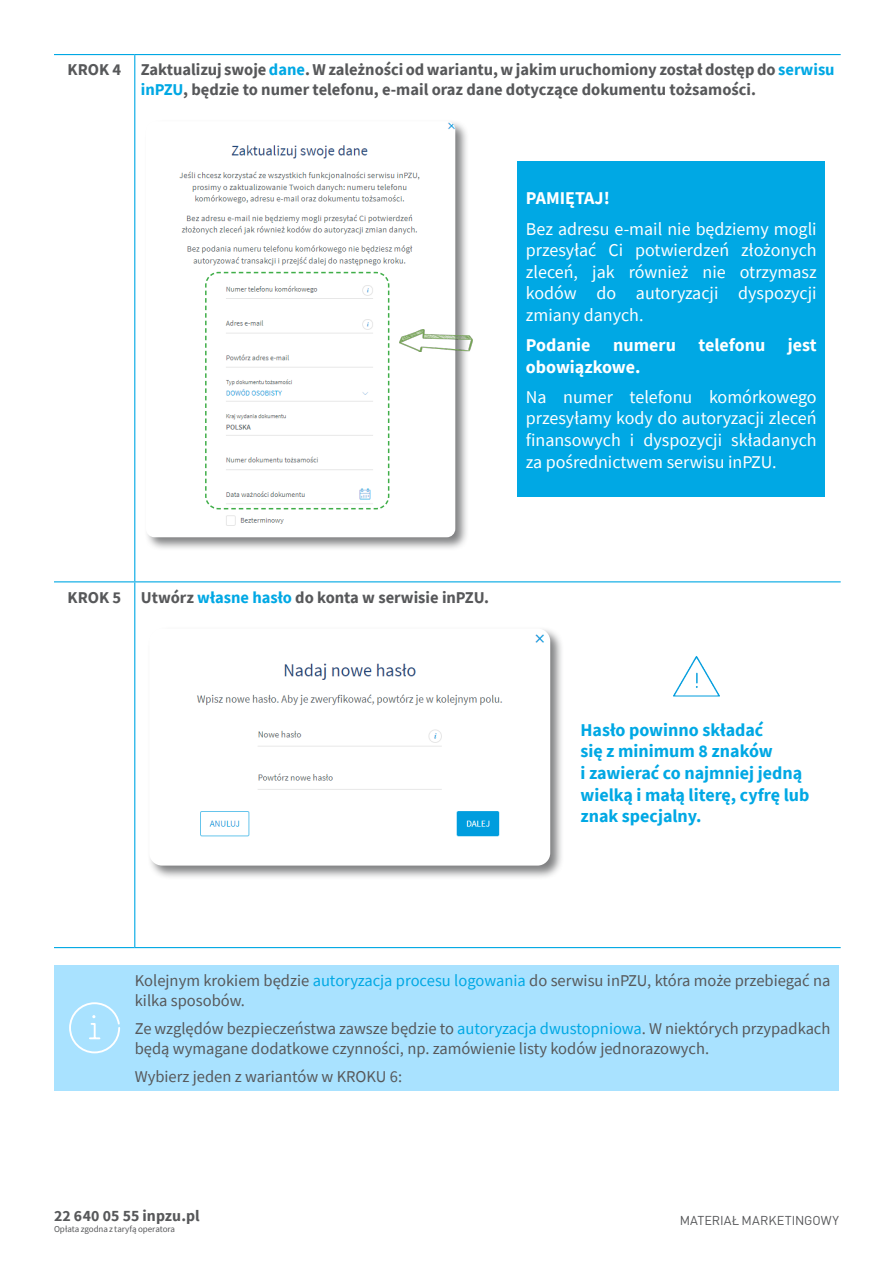
<style>
.page{position:relative;width:893px;height:1263px;background:#fff}
.page>*{position:absolute;margin:0;border:0;box-sizing:border-box;transform-origin:0 0}
.t1{font:18px/21.6px "Source Sans Pro";color:#fff;text-align:justify}
.t2{font:700 18px/21.6px "Source Sans Pro";color:#00a8e4}
.t3{font:700 18px "Source Sans Pro";color:#fff}
.t4{font:16.5px/19.8px "Source Sans Pro";color:#57585a}
.t5{font:700 16.5px/19.8px "Source Sans Pro";color:#57585a}
.INFOLINIA_WWW{font:700 15.75px "Source Sans Pro";letter-spacing:.005em;color:#57585a}
.MATERIAL_MARKETINGOW{font:12.75px "DIN Pro Pl";color:#57585a}
.INFORMACJA_PRAWNA{font:9px "Source Sans Pro";letter-spacing:-.005em;color:#57585a}
.s1{color:#00a8e4}
</style>
<div class="page">
<img style="left:674px;top:656px;width:46px;height:41px">
<hr style="left:54px;top:54px;width:81px;height:1px;background:#00a8e4">
<hr style="left:135px;top:54px;width:706px;height:1px;background:#00a8e4">
<hr style="left:54px;top:947px;width:81px;height:1px;background:#00a8e4">
<hr style="left:135px;top:947px;width:706px;height:1px;background:#00a8e4">
<hr style="left:54px;top:581px;width:81px;height:1px;background:#00a8e4">
<hr style="left:135px;top:581px;width:706px;height:1px;background:#00a8e4">
<hr style="left:134px;top:55px;width:1px;height:526px;background:#00a8e4">
<hr style="left:134px;top:582px;width:1px;height:365px;background:#00a8e4">
<div style="left:144px;top:119px;width:325px;height:432px;background:#57585a;opacity:.75"></div>
<img style="left:146px;top:121px;width:309px;height:416px">
<svg style="left:204px;top:271px;width:186px;height:239px"></svg>
<img style="left:400px;top:329px;width:72px;height:22px">
<div style="left:517px;top:161px;width:308px;height:336px;background:#00a8e4"></div>
<div style="left:147px;top:626px;width:417px;height:254px;background:#57585a;opacity:.75"></div>
<img style="left:149px;top:628px;width:401px;height:237px">
<div style="left:54px;top:965px;width:785px;height:125px;background:#a9e2ff"></div>
<svg style="left:69px;top:1002px;width:51px;height:51px"></svg>
<p class="t5" style="left:68px;top:60px;width:55px">KROK 4</p>
<p class="t5" style="left:141px;top:60px;width:695px">Zaktualizuj swoje <span class="s1">dane</span>. W zależności od wariantu, w jakim uruchomiony został dostęp do <span class="s1">serwisu inPZU</span>, będzie to numer telefonu, e-mail oraz dane dotyczące dokumentu tożsamości.</p>
<p class="t3" style="left:526px;top:186px;width:86px">PAMIĘTAJ!</p>
<p class="t1" style="left:526px;top:218px;width:292px">Bez adresu e-mail nie będziemy mogli przesyłać Ci potwierdzeń złożonych zleceń, jak również nie otrzymasz kodów do autoryzacji dyspozycji zmiany danych.</p>
<p class="t3" style="left:526px;top:333px;width:66px">Podanie</p>
<p class="t3" style="left:613px;top:333px;width:64px">numeru</p>
<p class="t3" style="left:698px;top:333px;width:68px">telefonu</p>
<p class="t3" style="left:788px;top:333px;width:30px">jest</p>
<p class="t3" style="left:526px;top:354px;width:116px">obowiązkowe.</p>
<p class="t1" style="left:526px;top:386px;width:292px">Na numer telefonu komórkowego przesyłamy kody do autoryzacji zleceń finansowych i dyspozycji składanych za pośrednictwem serwisu inPZU.</p>
<p class="t5" style="left:68px;top:587px;width:55px">KROK 5</p>
<p class="t5" style="left:141px;top:587px;width:350px">Utwórz <span class="s1">własne hasło</span> do konta w serwisie inPZU.</p>
<p class="t2" style="left:580px;top:719px;width:231px">Hasło powinno składać<br>się z minimum 8 znaków<br>i zawierać co najmniej jedną wielką i małą literę, cyfrę lub znak specjalny.</p>
<p class="t4" style="left:135px;top:970px;width:697px">Kolejnym krokiem będzie <span class="s1">autoryzacja procesu logowania</span> do serwisu inPZU, która może przebiegać na kilka sposobów.</p>
<p class="t4" style="left:135px;top:1018px;width:697px">Ze względów bezpieczeństwa zawsze będzie to <span class="s1">autoryzacja dwustopniowa</span>. W niektórych przypadkach będą wymagane dodatkowe czynności, np. zamówienie listy kodów jednorazowych.</p>
<p class="t4" style="left:135px;top:1066px;width:269px">Wybierz jeden z wariantów w KROKU 6:</p>
<p class="INFOLINIA_WWW" style="left:54px;top:1205px;width:147px">22 640 05 55 inpzu.pl</p>
<p class="INFORMACJA_PRAWNA" style="left:54px;top:1223px;width:123px">Opłata zgodna z taryfą operatora</p>
<p class="MATERIAL_MARKETINGOW" style="left:680px;top:1212px;width:161px">MATERIAŁ MARKETINGOWY</p>
</div>
